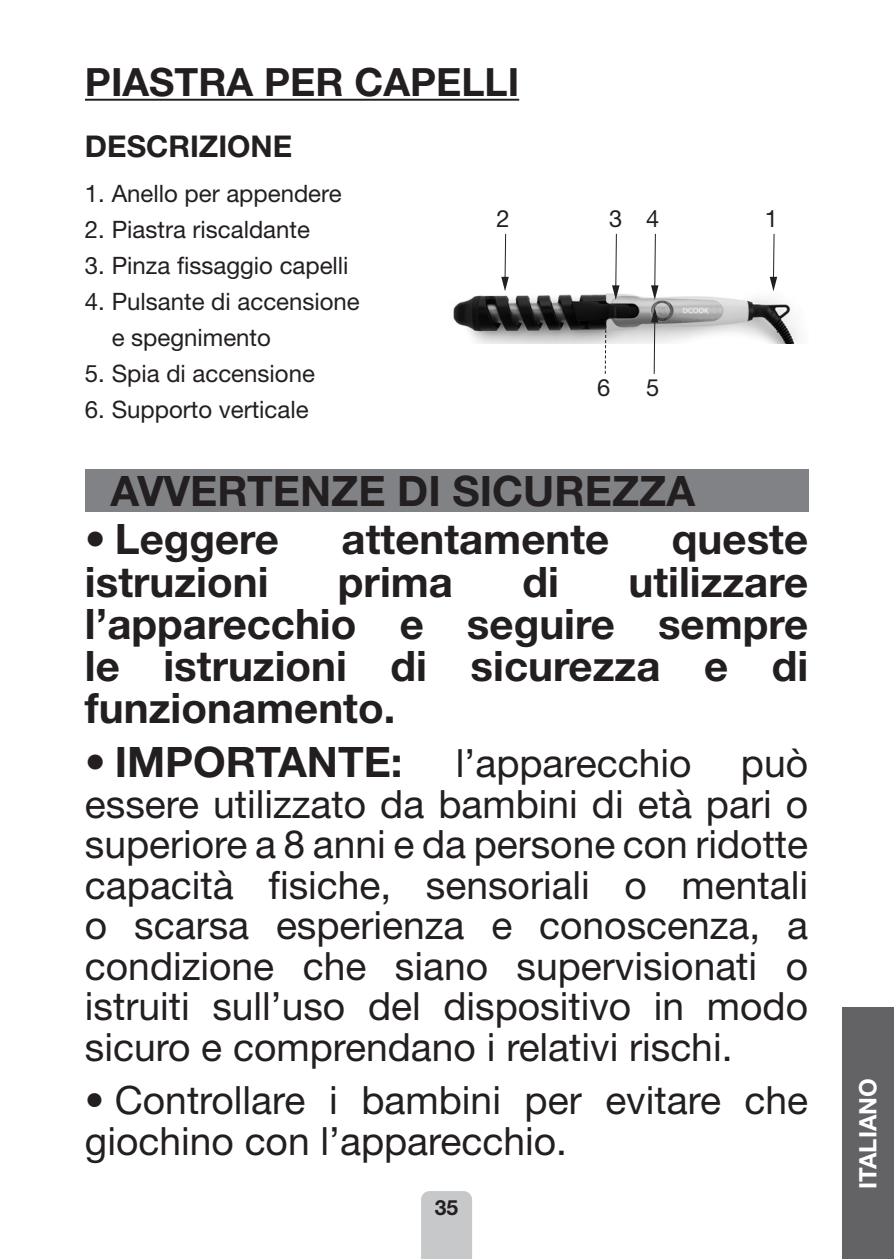
<style>
.page{position:relative;width:895px;height:1259px;background:#fff}
.page>*{position:absolute;margin:0;border:0;box-sizing:border-box;transform-origin:0 0}
.TEXTO_IMPORTANTE_negrita_-_resto_idiomas{font:700 42px/42px "Helvetica Neue LT Std";color:#231f20;text-align:justify}
.TÍTULO_CON_BANDA{font:700 42px "Helvetica Neue LT Std";color:#231f20}
.TEXTO_IMPORTANTE_negrita_-_resto_idiomas-2{font:39px/40.5px "Helvetica Neue LT Std";color:#231f20;text-align:justify}
.TEXTO_IMPORTANTE{font:39px/40.5px "Helvetica Neue LT Std";color:#231f20}
.ARTÍCULO_SUBRAYADO{font:700 39px "Helvetica Neue LT Std";color:#231f20}
.TÍTULO_NORMAL{font:700 30px "Helvetica Neue LT Std";color:#231f20}
.TEXTO_PIEZAS{font:24px "Helvetica Neue LT Std";color:#231f20}
.t1{font:700 24px "Helvetica Neue LT Std";color:#fff}
.t2{font:23.7px "Helvetica Neue LT Std";color:#231f20}
.t3{font:700 21px "Helvetica Neue LT Std";color:#231f20}
</style>
<div class="page">
<div style="left:421px;top:1191px;width:51px;height:67px;background:#c7c8ca"></div>
<div style="left:842px;top:1007px;width:51px;height:251px;background:#636366"></div>
<hr style="left:85px;top:99px;width:434px;height:2px;background:#231f20">
<div style="left:85px;top:469px;width:723px;height:42px;background:#808285"></div>
<img style="left:453px;top:268px;width:346px;height:76px">
<hr style="left:773px;top:234px;width:1px;height:45px;background:#231f20">
<svg style="left:769px;top:277px;width:8px;height:14px"></svg>
<hr style="left:504px;top:234px;width:2px;height:45px;background:#231f20">
<svg style="left:501px;top:277px;width:8px;height:14px"></svg>
<hr style="left:654px;top:234px;width:2px;height:54px;background:#231f20">
<svg style="left:651px;top:285px;width:7px;height:15px"></svg>
<hr style="left:615px;top:234px;width:2px;height:54px;background:#231f20">
<svg style="left:612px;top:285px;width:7px;height:15px"></svg>
<hr style="left:653px;top:319px;width:2px;height:55px;background:#231f20">
<svg style="left:651px;top:308px;width:7px;height:14px"></svg>
<svg style="left:604px;top:319px;width:2px;height:55px"></svg>
<p class="ARTÍCULO_SUBRAYADO" style="left:85px;top:58px;width:436px">PIASTRA PER CAPELLI</p>
<p class="TÍTULO_NORMAL" style="left:85px;top:128px;width:209px">DESCRIZIONE</p>
<p class="TEXTO_PIEZAS" style="left:85px;top:179px;width:258px">1. Anello per appendere</p>
<p class="TEXTO_PIEZAS" style="left:85px;top:215px;width:226px">2. Piastra riscaldante</p>
<p class="TEXTO_PIEZAS" style="left:85px;top:251px;width:265px">3. Pinza fissaggio capelli</p>
<p class="TEXTO_PIEZAS" style="left:85px;top:287px;width:276px">4. Pulsante di accensione</p>
<p class="TEXTO_PIEZAS" style="left:112px;top:323px;width:161px">e spegnimento</p>
<p class="TEXTO_PIEZAS" style="left:85px;top:359px;width:231px">5. Spia di accensione</p>
<p class="TEXTO_PIEZAS" style="left:85px;top:395px;width:225px">6. Supporto verticale</p>
<p class="t2" style="left:496px;top:205px;width:15px">2</p>
<p class="t2" style="left:609px;top:205px;width:15px">3</p>
<p class="t2" style="left:646px;top:205px;width:15px">4</p>
<p class="t2" style="left:764px;top:205px;width:15px">1</p>
<p class="t2" style="left:597px;top:374px;width:15px">6</p>
<p class="t2" style="left:646px;top:374px;width:15px">5</p>
<p class="TÍTULO_CON_BANDA" style="left:110px;top:464px;width:586px">AVVERTENZE DI SICUREZZA</p>
<p class="TEXTO_IMPORTANTE_negrita_-_resto_idiomas" style="left:85px;top:517px;width:195px">• Leggere</p>
<p class="TEXTO_IMPORTANTE_negrita_-_resto_idiomas" style="left:341px;top:517px;width:269px">attentamente</p>
<p class="TEXTO_IMPORTANTE_negrita_-_resto_idiomas" style="left:672px;top:517px;width:138px">queste</p>
<p class="TEXTO_IMPORTANTE_negrita_-_resto_idiomas" style="left:85px;top:559px;width:185px">istruzioni</p>
<p class="TEXTO_IMPORTANTE_negrita_-_resto_idiomas" style="left:338px;top:559px;width:116px">prima</p>
<p class="TEXTO_IMPORTANTE_negrita_-_resto_idiomas" style="left:522px;top:559px;width:38px">di</p>
<p class="TEXTO_IMPORTANTE_negrita_-_resto_idiomas" style="left:85px;top:559px;width:724px;text-indent:543px">utilizzare l’apparecchio e seguire sempre le istruzioni di sicurezza e di funzionamento.</p>
<p class="TEXTO_IMPORTANTE_negrita_-_resto_idiomas" style="left:85px;top:740px;width:319px">• IMPORTANTE:</p>
<p class="TEXTO_IMPORTANTE_negrita_-_resto_idiomas-2" style="left:456px;top:742px;width:237px">l’apparecchio</p>
<p class="TEXTO_IMPORTANTE_negrita_-_resto_idiomas-2" style="left:85px;top:742px;width:724px;text-indent:656px">può essere utilizzato da bambini di età pari o superiore a 8 anni e da persone con ridotte capacità fisiche, sensoriali o mentali o scarsa esperienza e conoscenza, a condizione che siano supervisionati o istruiti sull’uso del dispositivo in modo sicuro e comprendano i relativi rischi.</p>
<p class="TEXTO_IMPORTANTE" style="left:85px;top:1079px;width:724px">• Controllare i bambini per evitare che giochino con l’apparecchio.</p>
<p class="t3" style="left:435px;top:1193px;width:25px">35</p>
<p class="t1" style="left:853px;top:1188px;width:112px;rotate:-90deg">ITALIANO</p>
</div>
